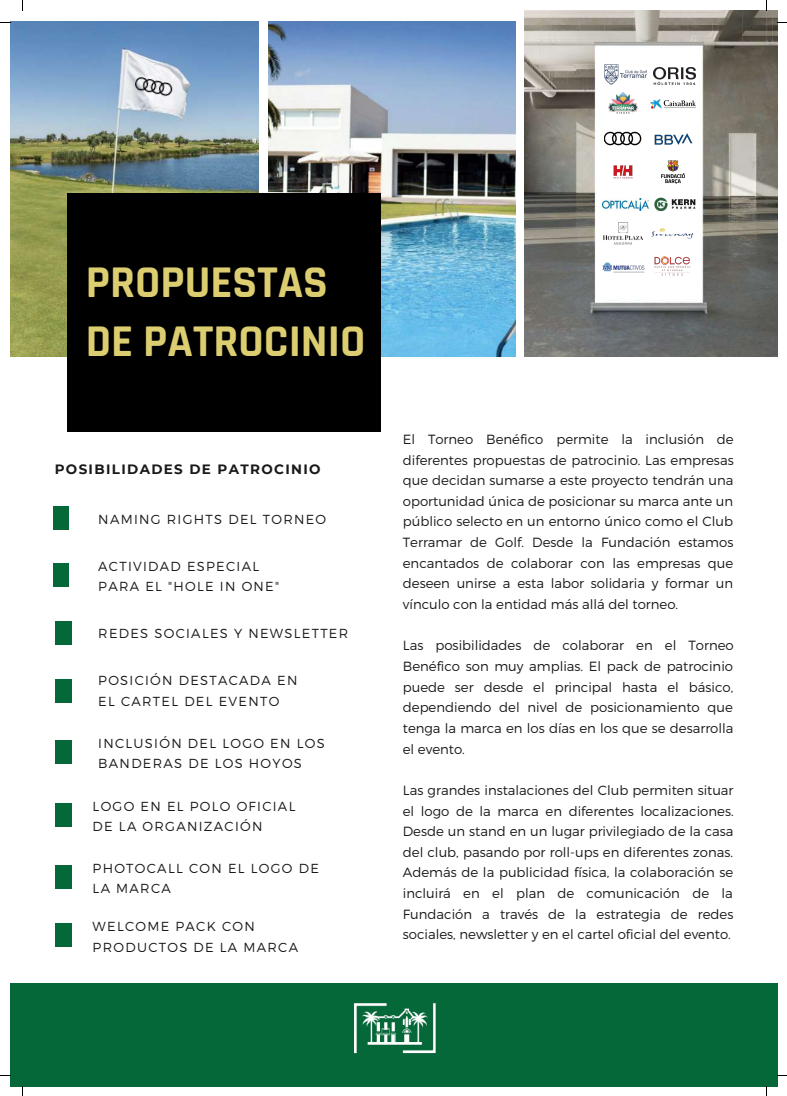
<style>
.page{position:relative;width:787px;height:1096px;background:#fff}
.page>*{position:absolute;margin:0;border:0;box-sizing:border-box;transform-origin:0 0}
.t1{font:700 45.88px/59.1px "Rajdhani";color:#dcce70}
.t2{font:700 13.5px "Montserrat";letter-spacing:.1em;color:#191919}
.t3{font:300 13.25px/20.6px "Montserrat";color:#191919;text-align:justify}
.t4{font:300 13.12px/20.5px "Montserrat";letter-spacing:.1em;color:#191919}
</style>
<div class="page">
<img style="left:268px;top:22px;width:248px;height:334px">
<img style="left:10px;top:22px;width:249px;height:334px">
<div style="left:67px;top:193px;width:313px;height:238px;background:#000"></div>
<div style="left:10px;top:983px;width:767px;height:103px;background:#056839"></div>
<img style="left:525px;top:10px;width:252px;height:346px">
<div style="left:53px;top:506px;width:16px;height:23px;background:#056839"></div>
<div style="left:53px;top:564px;width:16px;height:23px;background:#056839"></div>
<div style="left:56px;top:621px;width:15px;height:23px;background:#056839"></div>
<div style="left:56px;top:679px;width:15px;height:23px;background:#056839"></div>
<div style="left:56px;top:740px;width:15px;height:23px;background:#056839"></div>
<div style="left:56px;top:803px;width:15px;height:23px;background:#056839"></div>
<div style="left:56px;top:865px;width:15px;height:23px;background:#056839"></div>
<img style="left:354px;top:1003px;width:82px;height:51px">
<div style="left:56px;top:923px;width:15px;height:23px;background:#056839"></div>
<img style="left:133px;top:76px;width:42px;height:24px">
<img style="left:653px;top:67px;width:42px;height:17px">
<img style="left:604px;top:61px;width:43px;height:27px">
<img style="left:604px;top:131px;width:38px;height:15px">
<img style="left:611px;top:166px;width:23px;height:13px">
<img style="left:603px;top:92px;width:40px;height:23px">
<img style="left:654px;top:133px;width:38px;height:12px">
<img style="left:656px;top:156px;width:33px;height:33px">
<img style="left:650px;top:99px;width:45px;height:10px">
<img style="left:650px;top:228px;width:44px;height:11px">
<img style="left:655px;top:198px;width:40px;height:14px">
<img style="left:603px;top:263px;width:41px;height:9px">
<img style="left:602px;top:198px;width:46px;height:12px">
<img style="left:652px;top:257px;width:42px;height:20px">
<img style="left:602px;top:221px;width:41px;height:25px">
<h1 class="t1" style="left:86px;top:254px;width:281px">PROPUESTAS<br>DE PATROCINIO</h1>
<p class="t2" style="left:55px;top:460px;width:267px">POSIBILIDADES DE PATROCINIO</p>
<p class="t4" style="left:98px;top:508px;width:229px">NAMING RIGHTS DEL TORNEO</p>
<p class="t4" style="left:98px;top:555px;width:182px">ACTIVIDAD ESPECIAL<br>PARA EL "HOLE IN ONE"</p>
<p class="t4" style="left:98px;top:622px;width:251px">REDES SOCIALES Y NEWSLETTER</p>
<p class="t4" style="left:98px;top:669px;width:201px">POSICIÓN DESTACADA EN<br>EL CARTEL DEL EVENTO</p>
<p class="t4" style="left:98px;top:732px;width:228px">INCLUSIÓN DEL LOGO EN LOS<br>BANDERAS DE LOS HOYOS</p>
<p class="t4" style="left:93px;top:795px;width:204px">LOGO EN EL POLO OFICIAL<br>DE LA ORGANIZACIÓN</p>
<p class="t4" style="left:93px;top:857px;width:228px">PHOTOCALL CON EL LOGO DE<br>LA MARCA</p>
<p class="t4" style="left:93px;top:915px;width:207px">WELCOME PACK CON<br>PRODUCTOS DE LA MARCA</p>
<p class="t3" style="left:403px;top:428px;width:332px">El Torneo Benéfico permite la inclusión de diferentes propuestas de patrocinio. Las empresas que decidan sumarse a este proyecto tendrán una oportunidad única de posicionar su marca ante un público selecto en un entorno único como el Club Terramar de Golf. Desde la Fundación estamos encantados de colaborar con las empresas que deseen unirse a esta labor solidaria y formar un vínculo con la entidad más allá del torneo.</p>
<p class="t3" style="left:403px;top:634px;width:332px">Las posibilidades de colaborar en el Torneo Benéfico son muy amplias. El pack de patrocinio puede ser desde el principal hasta el básico, dependiendo del nivel de posicionamiento que tenga la marca en los días en los que se desarrolla el evento.</p>
<p class="t3" style="left:403px;top:779px;width:332px">Las grandes instalaciones del Club permiten situar el logo de la marca en diferentes localizaciones.<br>Desde un stand en un lugar privilegiado de la casa del club, pasando por roll-ups en diferentes zonas.<br>Además de la publicidad física, la colaboración se incluirá en el plan de comunicación de la Fundación a través de la estrategia de redes sociales, newsletter y en el cartel oficial del evento.</p>
</div>
